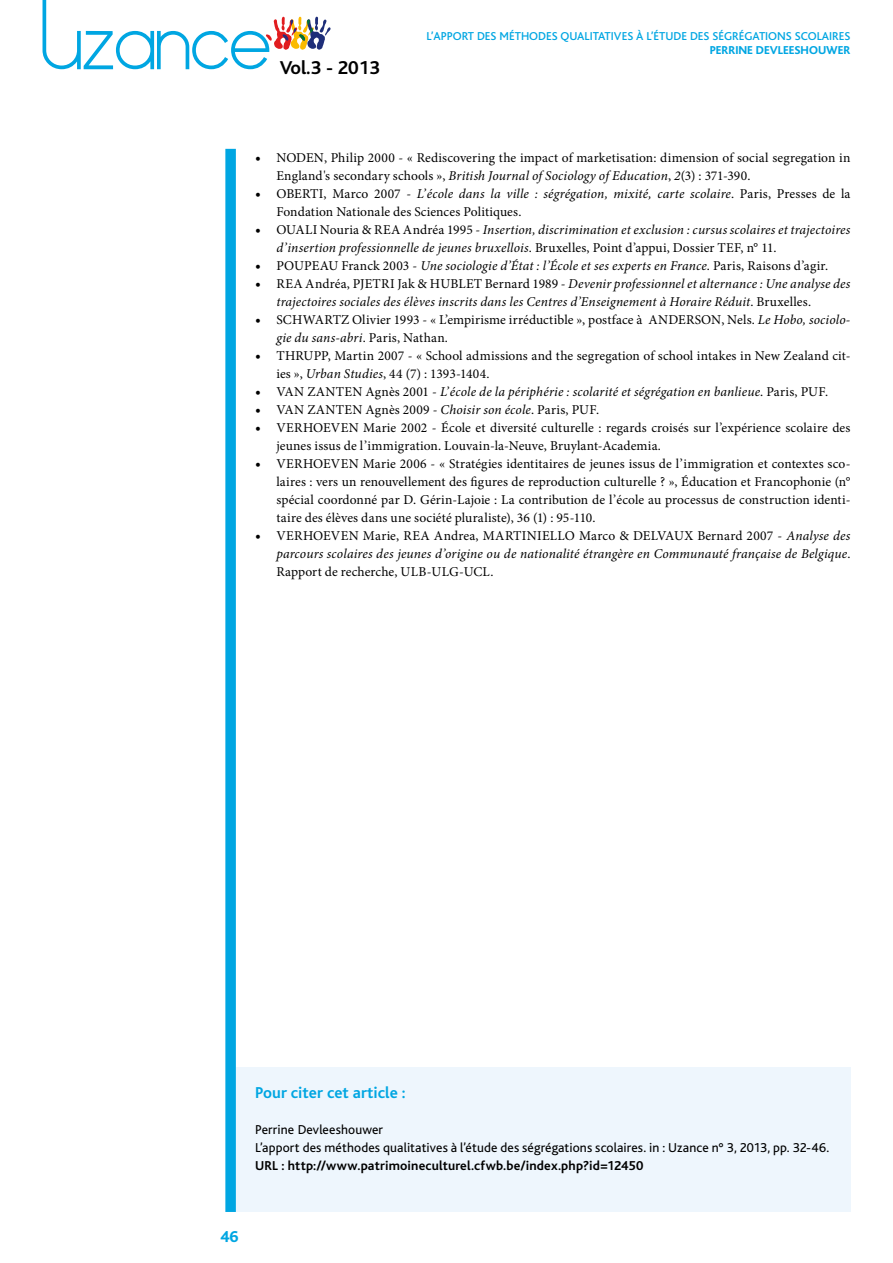
<style>
.page{position:relative;width:893px;height:1263px;background:#fff}
.page>*{position:absolute;margin:0;border:0;box-sizing:border-box;transform-origin:0 0}
.t1{font:700 19.5px "Bliss";color:#000}
.t2{font:700 16.5px "Bliss";color:#00a6e2}
.t3{font:800 16.5px "Bliss";color:#00a6e2}
.t4{font:13.5px/18px "Minion Pro";letter-spacing:.01em;color:#000}
.t5{font:italic 13.5px/18px "Minion Pro";letter-spacing:.01em;color:#000}
.t6{font:13.5px/18px "Bliss";letter-spacing:.01em;color:#000}
.t7{font:700 13.5px "Bliss";letter-spacing:.01em;color:#000}
.t8{font:500 12px "Bliss";color:#00a6e2}
.t9{font:800 12px "Bliss";color:#00a6e2}
.s1{font-size:15px}
.s2{font-style:italic}
.s3{font-style:normal;font-size:15px}
.s4{font-style:normal}
</style>
<div class="page">
<div style="left:225px;top:149px;width:11px;height:1063px;background:#00a6e2"></div>
<svg style="left:43px;top:0;width:288px;height:69px"></svg>
<div style="left:236px;top:1067px;width:614px;height:145px;background:#eef6fd"></div>
<h1 class="t1" style="left:280px;top:58px;width:102px">Vol.3 - 2013</h1>
<p class="t8" style="left:426px;top:30px;width:425px">L’APPORT DES MÉTHODES QUALITATIVES À L’ÉTUDE DES SÉGRÉGATIONS SCOLAIRES</p>
<p class="t9" style="left:710px;top:44px;width:142px">PERRINE DEVLEESHOUWER</p>
<p class="t4" style="left:276px;top:149px;width:576px;text-indent:-21px"><span class="s1">•</span> NODEN, Philip 2000 - « Rediscovering the impact of marketisation: dimension of social segregation in<br>England's secondary schools », <span class="s2">British Journal of Sociology of Education</span>, <span class="s2">2</span>(3) : 371-390.</p>
<p class="t4" style="left:276px;top:185px;width:576px;text-indent:-21px"><span class="s1">•</span> OBERTI, Marco 2007 - <span class="s2">L’école dans la ville : ségrégation, mixité, carte scolaire</span>. Paris, Presses de la<br>Fondation Nationale des Sciences Politiques.</p>
<p class="t5" style="left:276px;top:221px;width:576px;text-indent:-21px"><span class="s3">•</span> <span class="s4">OUALI Nouria &amp; REA Andréa 1995 -</span> Insertion, discrimination et exclusion : cursus scolaires et trajectoires d’insertion professionnelle de jeunes bruxellois<span class="s4">. Bruxelles, Point d’appui, Dossier TEF, n° 11.</span></p>
<p class="t5" style="left:255px;top:257px;width:575px"><span class="s3">•</span> <span class="s4">POUPEAU Franck 2003 -</span> Une sociologie d’État : l’École et ses experts en France<span class="s4">. Paris, Raisons d’agir.</span></p>
<p class="t5" style="left:276px;top:275px;width:576px;text-indent:-21px"><span class="s3">•</span> <span class="s4">REA Andréa, PJETRI Jak &amp; HUBLET Bernard 1989 -</span> Devenir professionnel et alternance : Une analyse des trajectoires sociales des élèves inscrits dans les Centres d’Enseignement à Horaire Réduit<span class="s4">. Bruxelles.</span></p>
<p class="t4" style="left:276px;top:311px;width:576px;text-indent:-21px"><span class="s1">•</span> SCHWARTZ Olivier 1993 - « L’empirisme irréductible », postface à ANDERSON, Nels. <span class="s2">Le Hobo, sociolo&shy;gie du sans-abri</span>. Paris, Nathan.</p>
<p class="t4" style="left:276px;top:347px;width:576px;text-indent:-21px"><span class="s1">•</span> THRUPP, Martin 2007 - « School admissions and the segregation of school intakes in New Zealand cit&shy;ies », <span class="s2">Urban Studies</span>, 44 (7) : 1393-1404.</p>
<p class="t5" style="left:255px;top:383px;width:575px"><span class="s3">•</span> <span class="s4">VAN ZANTEN Agnès 2001 -</span> L’école de la périphérie : scolarité et ségrégation en banlieue<span class="s4">. Paris, PUF.</span></p>
<p class="t4" style="left:255px;top:401px;width:345px"><span class="s1">•</span> VAN ZANTEN Agnès 2009 - <span class="s2">Choisir son école</span>. Paris, PUF.</p>
<p class="t4" style="left:276px;top:419px;width:575px;text-indent:-21px"><span class="s1">•</span> VERHOEVEN Marie 2002 - École et diversité culturelle : regards croisés sur l’expérience scolaire des jeunes issus de l’immigration. Louvain-la-Neuve, Bruylant-Academia.</p>
<p class="t4" style="left:276px;top:455px;width:576px;text-align:justify;text-indent:-21px"><span class="s1">•</span> VERHOEVEN Marie 2006 - « Stratégies identitaires de jeunes issus de l’immigration et contextes sco&shy;laires : vers un renouvellement des figures de reproduction culturelle ? », Éducation et Francophonie (n° spécial coordonné par D. Gérin-Lajoie : La contribution de l’école au processus de construction identi&shy;taire des élèves dans une société pluraliste), 36 (1) : 95-110.</p>
<p class="t5" style="left:276px;top:527px;width:576px;text-align:justify;text-indent:-21px"><span class="s3">•</span> <span class="s4">VERHOEVEN Marie, REA Andrea, MARTINIELLO Marco &amp; DELVAUX Bernard 2007 -</span> Analyse des parcours scolaires des jeunes d’origine ou de nationalité étrangère en Communauté française de Belgique<span class="s4">.<br>Rapport de recherche, ULB-ULG-UCL.</span></p>
<p class="t2" style="left:255px;top:1084px;width:152px">Pour citer cet article :</p>
<p class="t6" style="left:255px;top:1121px;width:576px">Perrine Devleeshouwer<br>L’apport des méthodes qualitatives à l’étude des ségrégations scolaires. in : Uzance n° 3, 2013, pp. 32-46.</p>
<p class="t7" style="left:255px;top:1159px;width:390px">URL : http://www.patrimoineculturel.cfwb.be/index.php?id=12450</p>
<p class="t3" style="left:221px;top:1228px;width:20px">46</p>
</div>
